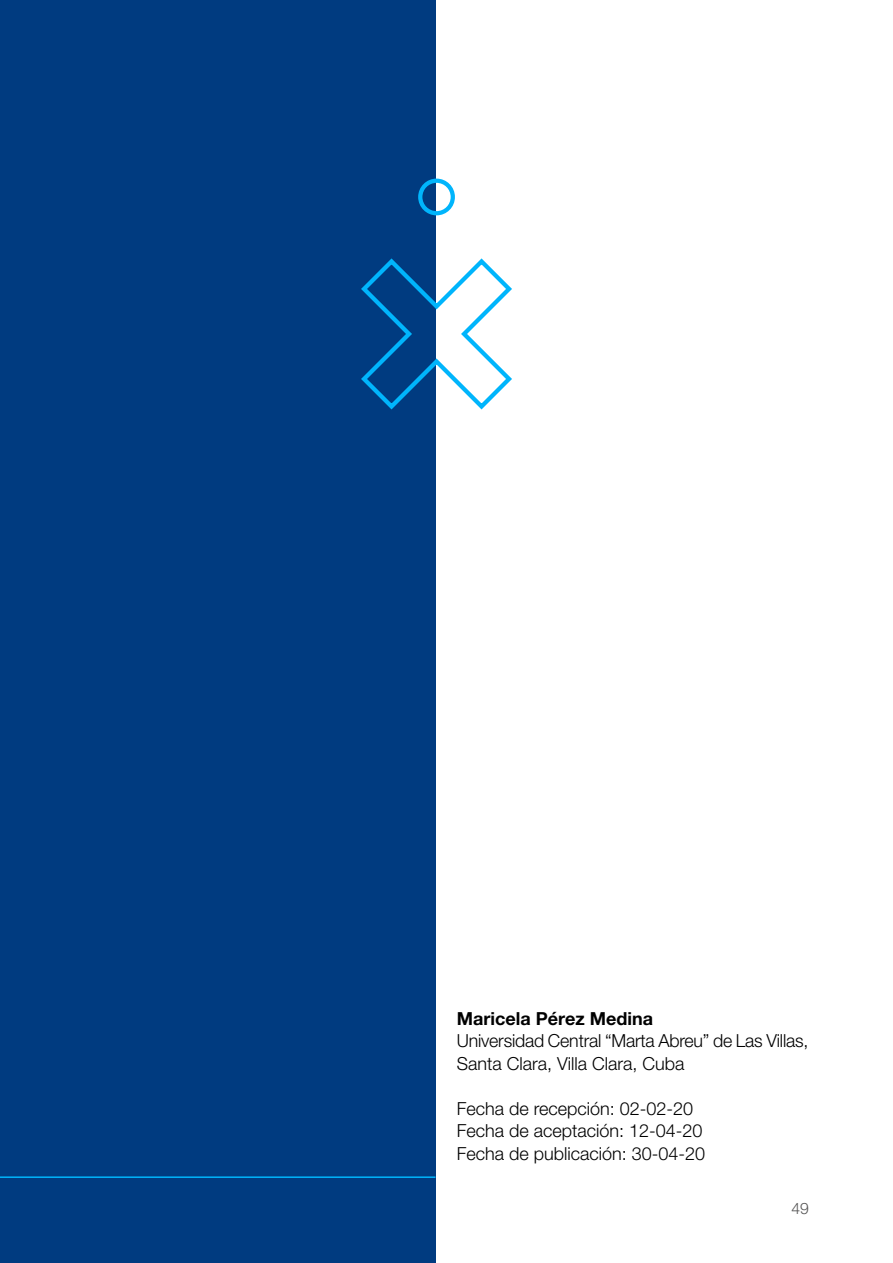
<style>
.page{position:relative;width:893px;height:1263px;background:#fff}
.page>*{position:absolute;margin:0;border:0;box-sizing:border-box;transform-origin:0 0}
.t1{font:300 18px/22.5px "Helvetica Neue LT Pro";color:#000}
.t2{font:700 18px "Helvetica Neue LT Pro";color:#000}
.t3{font:300 15.75px "Helvetica Neue LT Pro";color:#565555}
</style>
<div class="page">
<div style="left:0;top:0;width:435px;height:1263px;background:#003b80"></div>
<svg style="left:361px;top:255px;width:151px;height:157px"></svg>
<div style="left:418px;top:179px;width:37px;height:36px;border:4px solid #00b5fc;border-radius:50%"></div>
<p class="t2" style="left:457px;top:1007px;width:198px">Maricela Pérez Medina</p>
<p class="t1" style="left:457px;top:1029px;width:353px">Universidad Central “Marta Abreu” de Las Villas,<br>Santa Clara, Villa Clara, Cuba</p>
<p class="t1" style="left:457px;top:1097px;width:250px">Fecha de recepción: 02-02-20<br>Fecha de aceptación: 12-04-20<br>Fecha de publicación: 30-04-20</p>
<p class="t3" style="left:791px;top:1199px;width:19px">49</p>
</div>
